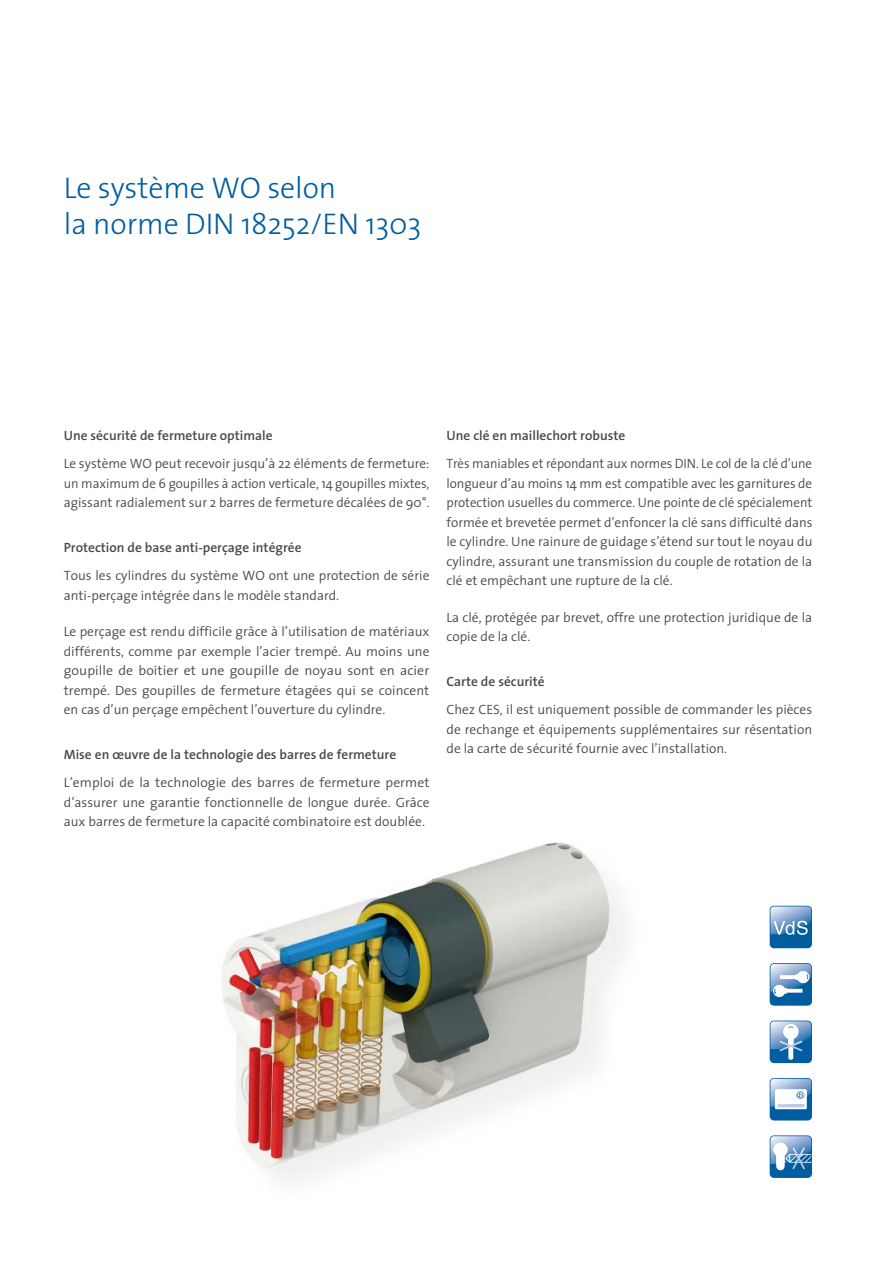
<style>
.page{position:relative;width:893px;height:1263px;background:#fff}
.page>*{position:absolute;margin:0;border:0;box-sizing:border-box;transform-origin:0 0}
.t1{font:300 30px/36px "The Sans";letter-spacing:-.005em;color:#005da0}
.t2{font:300 13.5px/19.5px "The Sans";color:#494948;text-align:justify}
.t3{font:300 13.5px/19.5px "The Sans";color:#494948;text-align:justify;scale:.96 1}
.t4{font:600 13.5px "The Sans";color:#494948}
</style>
<div class="page">
<img style="left:221px;top:961px;width:3px;height:43px">
<img style="left:224px;top:845px;width:400px;height:332px">
<div style="left:770px;top:906px;width:42px;height:42px;background:#005da0;border-radius:4px"></div>
<img style="left:770px;top:906px;width:41px;height:28px">
<svg style="left:773px;top:921px;width:35px;height:14px"></svg>
<div style="left:770px;top:963px;width:42px;height:43px;background:#005da0;border-radius:4px"></div>
<svg style="left:773px;top:992px;width:30px;height:5px"></svg>
<img style="left:770px;top:964px;width:41px;height:28px">
<img style="left:780px;top:971px;width:29px;height:12px">
<img style="left:773px;top:985px;width:20px;height:7px">
<div style="left:770px;top:1020px;width:42px;height:43px;background:#005da0;border-radius:4px"></div>
<svg style="left:779px;top:1049px;width:23px;height:11px"></svg>
<img style="left:770px;top:1021px;width:41px;height:28px">
<img style="left:783px;top:1024px;width:16px;height:16px">
<img style="left:779px;top:1040px;width:3px;height:7px">
<img style="left:782px;top:1040px;width:20px;height:9px">
<div style="left:770px;top:1078px;width:42px;height:42px;background:#005da0;border-radius:4px"></div>
<svg style="left:775px;top:1089px;width:32px;height:20px"></svg>
<hr style="left:777px;top:1104px;width:27px;height:3px;background:#b6c6e3">
<img style="left:770px;top:1079px;width:41px;height:27px">
<img style="left:775px;top:1089px;width:32px;height:17px">
<svg style="left:777px;top:1091px;width:27px;height:15px"></svg>
<div style="left:770px;top:1135px;width:42px;height:43px;background:#005da0;border-radius:4px"></div>
<img style="left:770px;top:1136px;width:41px;height:28px">
<svg style="left:773px;top:1142px;width:38px;height:28px"></svg>
<h1 class="t1" style="left:64px;top:169px;width:359px">Le système WO selon<br>la norme DIN 18252/EN 1303</h1>
<p class="t4" style="left:64px;top:424px;width:210px">Une sécurité de fermeture optimale</p>
<p class="t2" style="left:64px;top:454px;width:367px">Le système WO peut recevoir jusqu’à 22 éléments de fermeture: un maximum de 6 goupilles à action verticale, 14 goupilles mixtes, agissant radialement sur 2 barres de fermeture décalées de 90°.</p>
<p class="t4" style="left:64px;top:536px;width:239px">Protection de base anti-perçage intégrée</p>
<p class="t2" style="left:64px;top:566px;width:367px">Tous les cylindres du système WO ont une protection de série anti-perçage intégrée dans le modèle standard.</p>
<p class="t2" style="left:64px;top:622px;width:367px">Le perçage est rendu difficile grâce à l’utilisation de matériaux différents, comme par exemple l’acier trempé. Au moins une goupille de boitier et une goupille de noyau sont en acier trempé. Des goupilles de fermeture étagées qui se coincent en cas d’un perçage empêchent l’ouverture du cylindre.</p>
<p class="t4" style="left:64px;top:743px;width:334px">Mise en œuvre de la technologie des barres de fermeture</p>
<p class="t2" style="left:64px;top:773px;width:367px">L’emploi de la technologie des barres de fermeture permet d’assurer une garantie fonctionnelle de longue durée. Grâce aux barres de fermeture la capacité combinatoire est doublée.</p>
<p class="t4" style="left:446px;top:424px;width:180px">Une clé en maillechort robuste</p>
<p class="t3" style="left:446px;top:454px;width:383px">Très maniables et répondant aux normes DIN. Le col de la clé d’une longueur d’au moins 14 mm est compatible avec les garnitures de protection usuelles du commerce. Une pointe de clé spécialement formée et brevetée permet d’enfoncer la clé sans difficulté dans le cylindre. Une rainure de guidage s’étend sur tout le noyau du cylindre, assurant une transmission du couple de rotation de la clé et empêchant une rupture de la clé.</p>
<p class="t2" style="left:446px;top:607px;width:367px">La clé, protégée par brevet, offre une protection juridique de la copie de la clé.</p>
<p class="t4" style="left:446px;top:670px;width:100px">Carte de sécurité</p>
<p class="t2" style="left:446px;top:700px;width:367px">Chez CES, il est uniquement possible de commander les pièces de rechange et équipements supplémentaires sur résentation de la carte de sécurité fournie avec l’installation.</p>
</div>
